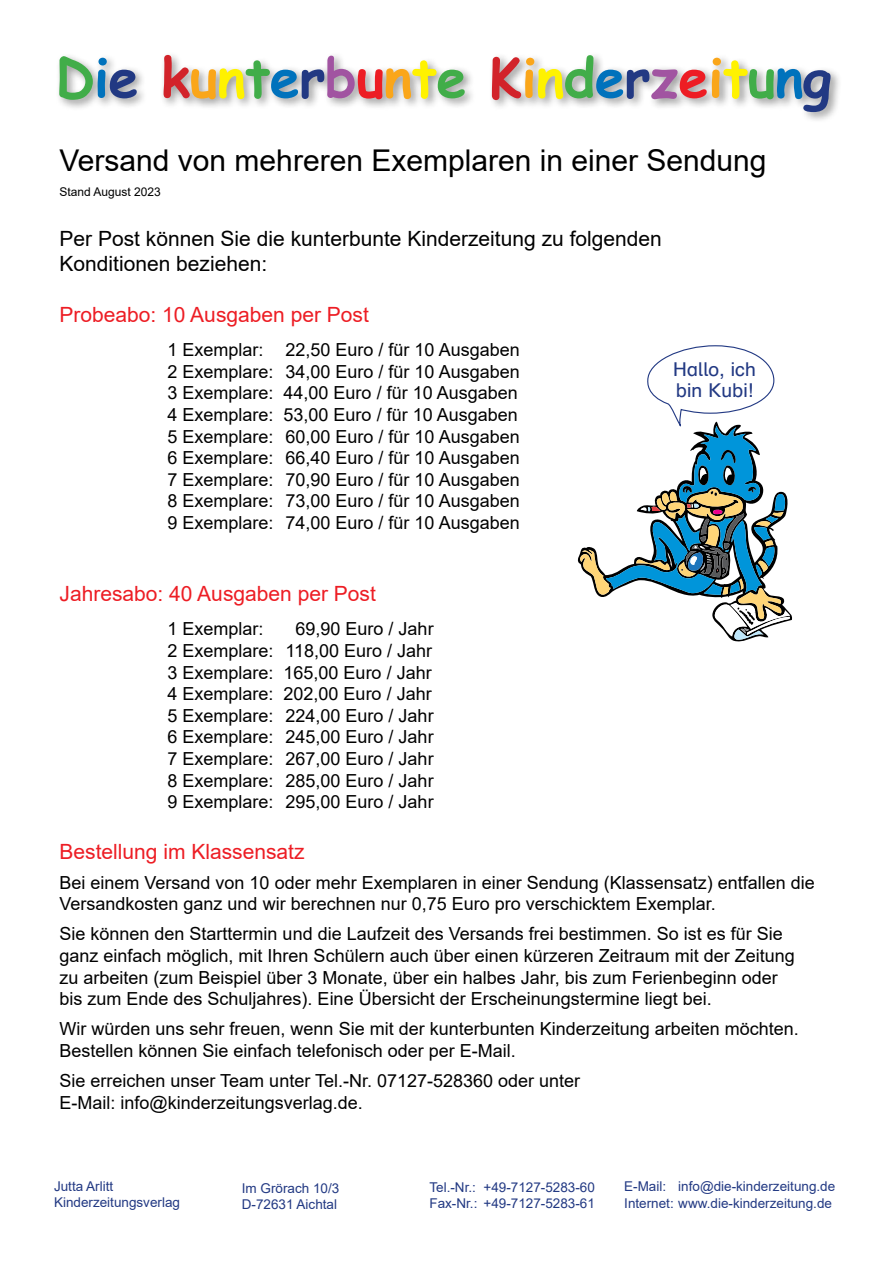
<style>
.page{position:relative;width:893px;height:1263px;background:#fff}
.page>*{position:absolute;margin:0;border:0;box-sizing:border-box;transform-origin:0 0}
.t1{font:700 54px "Comic Sans MS";letter-spacing:-.01em;color:#41ad49}
.t2{font:30px "Arial";color:#000}
.t3{font:21px "Arial";color:#ed1d24}
.t4{font:21px/25.2px "Arial";color:#000}
.t5{font:19.5px/21px "DR B Yneu";color:#223983}
.t6{font:18px/21.6px "Arial";color:#000}
.t7{font:13.5px/16.2px "Arial";color:#223983}
.t8{font:12px "Arial";color:#000}
.s1{color:#0072bc}
.s2{color:#223983}
.s3{color:#d2232a}
.s4{color:#faa61a}
.s5{color:#fff200}
.s6{color:#a154a1}
.s7{color:#ed1d24}
</style>
<div class="page">
<div style="left:55px;top:52px;width:788px;height:72px;background:#000;opacity:.4"></div>
<svg style="left:578px;top:345px;width:213px;height:295px"></svg>
<h1 class="t1" style="left:56px;top:38px;width:777px">D<span class="s1">i</span><span class="s2">e</span> <span class="s3">k</span><span class="s4">u</span><span class="s5">n</span>t<span class="s1">e</span><span class="s2">r</span><span class="s6">b</span><span class="s7">u</span><span class="s4">n</span><span class="s5">t</span>e <span class="s3">K</span><span class="s4">i</span><span class="s5">n</span>d<span class="s1">e</span><span class="s2">r</span><span class="s6">z</span><span class="s7">e</span><span class="s4">i</span><span class="s5">t</span>u<span class="s1">n</span><span class="s2">g</span></h1>
<h2 class="t2" style="left:60px;top:139px;width:709px">Versand von mehreren Exemplaren in einer Sendung</h2>
<p class="t8" style="left:60px;top:183px;width:103px">Stand August 2023</p>
<p class="t4" style="left:60px;top:226px;width:604px">Per Post können Sie die kunterbunte Kinderzeitung zu folgenden<br>Konditionen beziehen:</p>
<p class="t3" style="left:60px;top:300px;width:311px">Probeabo: 10 Ausgaben per Post</p>
<p class="t6" style="left:168px;top:339px;width:354px;text-align:justify">1 Exemplar: 22,50 Euro / für 10 Ausgaben 2 Exemplare: 34,00 Euro / für 10 Ausgaben 3 Exemplare: 44,00 Euro / für 10 Ausgaben 4 Exemplare: 53,00 Euro / für 10 Ausgaben 5 Exemplare: 60,00 Euro / für 10 Ausgaben 6 Exemplare: 66,40 Euro / für 10 Ausgaben 7 Exemplare: 70,90 Euro / für 10 Ausgaben 8 Exemplare: 73,00 Euro / für 10 Ausgaben 9 Exemplare: 74,00 Euro / für 10 Ausgaben</p>
<p class="t5" style="left:673px;top:359px;width:84px">Hallo, ich bin Kubi!</p>
<p class="t3" style="left:60px;top:579px;width:318px">Jahresabo: 40 Ausgaben per Post</p>
<p class="t6" style="left:168px;top:618px;width:98px">1 Exemplar:</p>
<p class="t6" style="left:168px;top:618px;width:268px;text-align:justify;text-indent:128px">69,90 Euro / Jahr 2 Exemplare: 118,00 Euro / Jahr 3 Exemplare: 165,00 Euro / Jahr 4 Exemplare: 202,00 Euro / Jahr 5 Exemplare: 224,00 Euro / Jahr 6 Exemplare: 245,00 Euro / Jahr 7 Exemplare: 267,00 Euro / Jahr 8 Exemplare: 285,00 Euro / Jahr 9 Exemplare: 295,00 Euro / Jahr</p>
<p class="t3" style="left:60px;top:837px;width:247px">Bestellung im Klassensatz</p>
<p class="t6" style="left:60px;top:871px;width:757px">Bei einem Versand von 10 oder mehr Exemplaren in einer Sendung (Klassensatz) entfallen die<br>Versandkosten ganz und wir berechnen nur 0,75 Euro pro verschicktem Exemplar.</p>
<p class="t6" style="left:60px;top:923px;width:737px">Sie können den Starttermin und die Laufzeit des Versands frei bestimmen. So ist es für Sie ganz einfach möglich, mit Ihren Schülern auch über einen kürzeren Zeitraum mit der Zeitung zu arbeiten (zum Beispiel über 3 Monate, über ein halbes Jahr, bis zum Ferienbeginn oder bis zum Ende des Schuljahres). Eine Übersicht der Erscheinungstermine liegt bei.</p>
<p class="t6" style="left:60px;top:1018px;width:741px">Wir würden uns sehr freuen, wenn Sie mit der kunterbunten Kinderzeitung arbeiten möchten.<br>Bestellen können Sie einfach telefonisch oder per E-Mail.</p>
<p class="t6" style="left:60px;top:1070px;width:522px">Sie erreichen unser Team unter Tel.-Nr. 07127-528360 oder unter<br>E-Mail: info@kinderzeitungsverlag.de.</p>
<p class="t7" style="left:54px;top:1178px;width:128px">Jutta Arlitt<br>Kinderzeitungsverlag</p>
<p class="t7" style="left:242px;top:1179px;width:99px">Im Grörach 10/3<br>D-72631 Aichtal</p>
<p class="t7" style="left:624px;top:1178px;width:213px">E-Mail: info@die-kinderzeitung.de<br>Internet: www.die-kinderzeitung.de</p>
<p class="t7" style="left:429px;top:1179px;width:167px">Tel.-Nr.: +49-7127-5283-60<br>Fax-Nr.: +49-7127-5283-61</p>
</div>
